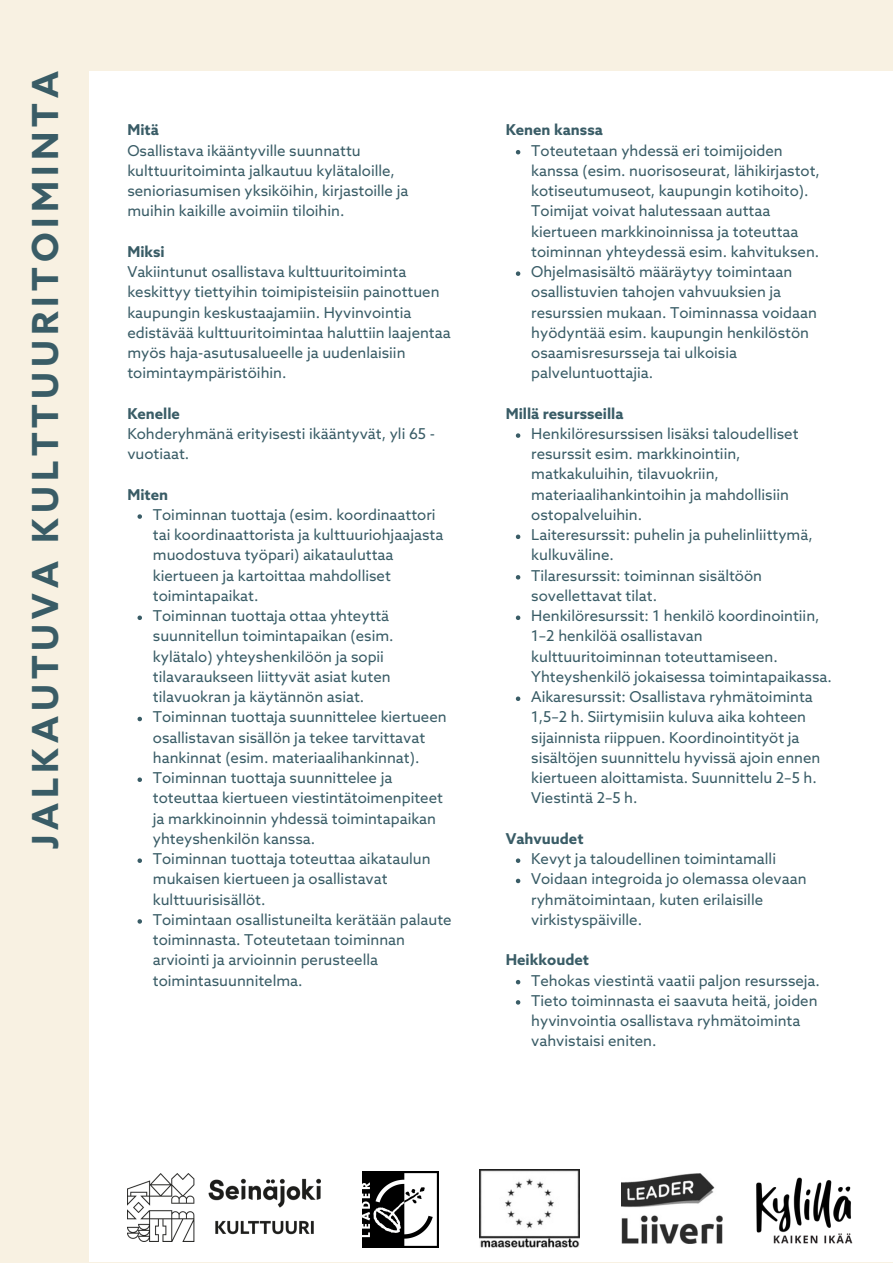
<style>
.page{position:relative;width:893px;height:1264px;background:#fff}
.page>*{position:absolute;margin:0;border:0;box-sizing:border-box;transform-origin:0 0}
.t1{font:700 36px "Azo Sans";letter-spacing:.14em;color:#395c66}
.t2{font:15px/20.2px "Azo Sans";color:#395c66}
.t3{font:700 15px "Azo Sans";color:#395c66}
</style>
<div class="page">
<div style="left:0;top:0;width:892px;height:1262px;background:#f8f1e2"></div>
<div style="left:89px;top:71px;width:803px;height:1191px;background:#fff"></div>
<img style="left:127px;top:1173px;width:194px;height:68px">
<img style="left:756px;top:1177px;width:97px;height:67px">
<img style="left:621px;top:1173px;width:101px;height:70px">
<img style="left:479px;top:1169px;width:101px;height:78px">
<img style="left:363px;top:1171px;width:75px;height:76px">
<svg style="left:137px;top:514px;width:5px;height:5px"></svg>
<svg style="left:137px;top:615px;width:5px;height:5px"></svg>
<svg style="left:137px;top:716px;width:5px;height:5px"></svg>
<svg style="left:137px;top:777px;width:5px;height:5px"></svg>
<svg style="left:137px;top:858px;width:5px;height:5px"></svg>
<svg style="left:137px;top:919px;width:5px;height:4px"></svg>
<svg style="left:516px;top:150px;width:4px;height:4px"></svg>
<svg style="left:516px;top:271px;width:4px;height:5px"></svg>
<svg style="left:516px;top:433px;width:4px;height:5px"></svg>
<svg style="left:516px;top:534px;width:4px;height:5px"></svg>
<svg style="left:516px;top:575px;width:4px;height:4px"></svg>
<svg style="left:516px;top:615px;width:4px;height:5px"></svg>
<svg style="left:516px;top:696px;width:4px;height:5px"></svg>
<svg style="left:516px;top:858px;width:4px;height:5px"></svg>
<svg style="left:516px;top:878px;width:4px;height:5px"></svg>
<svg style="left:516px;top:980px;width:4px;height:4px"></svg>
<svg style="left:516px;top:1000px;width:4px;height:4px"></svg>
<h1 class="t1" style="left:27px;top:849px;width:779px;rotate:-90deg">JALKAUTUVA KULTTUURITOIMINTA</h1>
<p class="t3" style="left:127px;top:122px;width:33px">Mitä</p>
<p class="t2" style="left:127px;top:141px;width:282px">Osallistava ikääntyville suunnattu kulttuuritoiminta jalkautuu kylätaloille, senioriasumisen yksiköihin, kirjastoille ja muihin kaikille avoimiin tiloihin.</p>
<p class="t3" style="left:127px;top:244px;width:39px">Miksi</p>
<p class="t2" style="left:127px;top:263px;width:325px">Vakiintunut osallistava kulttuuritoiminta keskittyy tiettyihin toimipisteisiin painottuen kaupungin keskustaajamiin. Hyvinvointia edistävää kulttuuritoimintaa haluttiin laajentaa myös haja-asutusalueelle ja uudenlaisiin toimintaympäristöihin.</p>
<p class="t3" style="left:127px;top:405px;width:54px">Kenelle</p>
<p class="t2" style="left:127px;top:425px;width:309px">Kohderyhmänä erityisesti ikääntyvät, yli 65 - vuotiaat.</p>
<p class="t3" style="left:127px;top:486px;width:42px">Miten</p>
<p class="t2" style="left:153px;top:505px;width:300px">Toiminnan tuottaja (esim. koordinaattori tai koordinaattorista ja kulttuuriohjaajasta muodostuva työpari) aikatauluttaa kiertueen ja kartoittaa mahdolliset toimintapaikat.<br>Toiminnan tuottaja ottaa yhteyttä suunnitellun toimintapaikan (esim. kylätalo) yhteyshenkilöön ja sopii tilavaraukseen liittyvät asiat kuten tilavuokran ja käytännön asiat.<br>Toiminnan tuottaja suunnittelee kiertueen osallistavan sisällön ja tekee tarvittavat hankinnat (esim. materiaalihankinnat).<br>Toiminnan tuottaja suunnittelee ja toteuttaa kiertueen viestintätoimenpiteet ja markkinoinnin yhdessä toimintapaikan yhteyshenkilön kanssa.<br>Toiminnan tuottaja toteuttaa aikataulun mukaisen kiertueen ja osallistavat kulttuurisisällöt.<br>Toimintaan osallistuneilta kerätään palaute toiminnasta. Toteutetaan toiminnan arviointi ja arvioinnin perusteella toimintasuunnitelma.</p>
<p class="t3" style="left:505px;top:122px;width:99px">Kenen kanssa</p>
<p class="t2" style="left:531px;top:141px;width:290px">Toteutetaan yhdessä eri toimijoiden kanssa (esim. nuorisoseurat, lähikirjastot, kotiseutumuseot, kaupungin kotihoito).<br>Toimijat voivat halutessaan auttaa kiertueen markkinoinnissa ja toteuttaa toiminnan yhteydessä esim. kahvituksen.<br>Ohjelmasisältö määräytyy toimintaan osallistuvien tahojen vahvuuksien ja resurssien mukaan. Toiminnassa voidaan hyödyntää esim. kaupungin henkilöstön osaamisresursseja tai ulkoisia palveluntuottajia.</p>
<p class="t3" style="left:505px;top:405px;width:119px">Millä resursseilla</p>
<p class="t2" style="left:531px;top:425px;width:302px">Henkilöresurssisen lisäksi taloudelliset resurssit esim. markkinointiin, matkakuluihin, tilavuokriin, materiaalihankintoihin ja mahdollisiin ostopalveluihin.<br>Laiteresurssit: puhelin ja puhelinliittymä, kulkuväline.<br>Tilaresurssit: toiminnan sisältöön sovellettavat tilat.<br>Henkilöresurssit: 1 henkilö koordinointiin, 1–2 henkilöä osallistavan kulttuuritoiminnan toteuttamiseen.<br>Yhteyshenkilö jokaisessa toimintapaikassa.<br>Aikaresurssit: Osallistava ryhmätoiminta 1,5–2 h. Siirtymisiin kuluva aika kohteen sijainnista riippuen. Koordinointityöt ja sisältöjen suunnittelu hyvissä ajoin ennen kiertueen aloittamista. Suunnittelu 2–5 h.<br>Viestintä 2–5 h.</p>
<p class="t3" style="left:505px;top:830px;width:79px">Vahvuudet</p>
<p class="t2" style="left:531px;top:849px;width:277px">Kevyt ja taloudellinen toimintamalli Voidaan integroida jo olemassa olevaan ryhmätoimintaan, kuten erilaisille virkistyspäiville.</p>
<p class="t3" style="left:505px;top:952px;width:85px">Heikkoudet</p>
<p class="t2" style="left:531px;top:971px;width:290px">Tehokas viestintä vaatii paljon resursseja.<br>Tieto toiminnasta ei saavuta heitä, joiden hyvinvointia osallistava ryhmätoiminta vahvistaisi eniten.</p>
</div>
